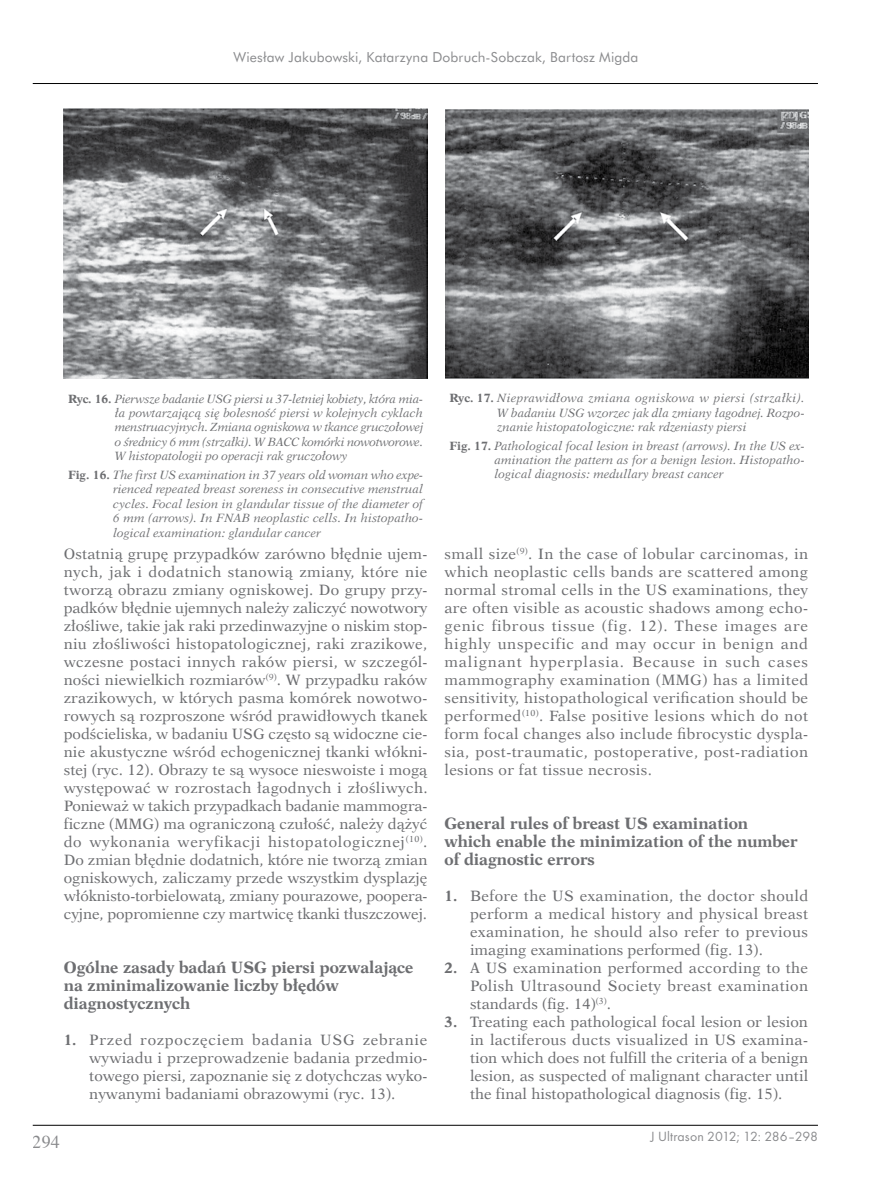
<style>
.page{position:relative;width:872px;height:1191px;background:#fff}
.page>*{position:absolute;margin:0;border:0;box-sizing:border-box;transform-origin:0 0}
.t1{font:18px "Times";color:#6d6e71}
.t2{font:700 16.5px/18px "Dutch 823 EU";color:#6d6e71}
.t3{font:15px/18px "Dutch 823 EU";color:#6d6e71;text-align:justify}
.t4{font:13.8px "Futura PL";letter-spacing:.01em;color:#6d6e71}
.t5{font:13.8px "Pfutura";letter-spacing:-.005em;color:#6d6e71}
.t6{font:italic 12px/14.4px "Dutch 823 EU";color:#6d6e71;text-align:justify}
.s1{font-weight:700;font-style:normal}
.s2{font-weight:700}
</style>
<div class="page">
<hr style="left:33px;top:1125px;width:785px;height:1px;background:#000">
<hr style="left:33px;top:83px;width:785px;height:1px;background:#000">
<img style="left:64px;top:108px;width:363px;height:270px">
<img style="left:445px;top:110px;width:364px;height:268px">
<p class="t4" style="left:233px;top:49px;width:406px">Wiesław Jakubowski, Katarzyna Dobruch‑Sobczak, Bartosz Migda</p>
<p class="t6" style="left:115px;top:391px;width:310px;text-indent:-47px"><span class="s1">Ryc. 16.</span> Pierwsze badanie USG piersi u 37‑letniej kobiety, która mia‑ ła powtarzającą się bolesność piersi w kolejnych cyklach menstruacyjnych. Zmiana ogniskowa w tkance gruczołowej o średnicy 6 mm (strzałki). W BACC komórki nowotworowe.<br>W histopatologii po operacji rak gruczołowy</p>
<p class="t6" style="left:113px;top:467px;width:311px;text-indent:-45px"><span class="s1">Fig. 16.</span> The first US examination in 37 years old woman who expe‑ rienced repeated breast soreness in consecutive menstrual cycles. Focal lesion in glandular tissue of the diameter of 6 mm (arrows). In FNAB neoplastic cells. In histopatho‑ logical examination: glandular cancer</p>
<p class="t3" style="left:64px;top:544px;width:365px">Ostatnią grupę przypadków zarówno błędnie ujem‑ nych, jak i dodatnich stanowią zmiany, które nie tworzą obrazu zmiany ogniskowej. Do grupy przy‑ padków błędnie ujemnych należy zaliczyć nowotwory złośliwe, takie jak raki przedinwazyjne o niskim stop‑ niu złośliwości histopatologicznej, raki zrazikowe, wczesne postaci innych raków piersi, w szczegól‑ ności niewielkich rozmiarów<sup>(9)</sup>. W przypadku raków zrazikowych, w których pasma komórek nowotwo‑ rowych są rozproszone wśród prawidłowych tkanek podścieliska, w badaniu USG często są widoczne cie‑ nie akustyczne wśród echogenicznej tkanki włókni‑ stej (ryc. 12). Obrazy te są wysoce nieswoiste i mogą występować w rozrostach łagodnych i złośliwych.<br>Ponieważ w takich przypadkach badanie mammogra‑ ficzne (MMG) ma ograniczoną czułość, należy dążyć do wykonania weryfikacji histopatologicznej<sup>(10)</sup>.<br>Do zmian błędnie dodatnich, które nie tworzą zmian ogniskowych, zaliczamy przede wszystkim dysplazję włóknisto‑torbielowatą, zmiany pourazowe, poopera‑ cyjne, popromienne czy martwicę tkanki tłuszczowej.</p>
<p class="t2" style="left:64px;top:958px;width:351px">Ogólne zasady badań USG piersi pozwalające na zminimalizowanie liczby błędów diagnostycznych</p>
<p class="t3" style="left:89px;top:1030px;width:340px;text-indent:-26px"><span class="s2">1.</span> Przed rozpoczęciem badania USG zebranie wywiadu i przeprowadzenie badania przedmio‑ towego piersi, zapoznanie się z dotychczas wyko‑ nywanymi badaniami obrazowymi (ryc. 13).</p>
<p class="t6" style="left:497px;top:391px;width:309px;text-indent:-48px"><span class="s1">Ryc. 17.</span> Nieprawidłowa zmiana ogniskowa w piersi (strzałki).<br>W badaniu USG wzorzec jak dla zmiany łagodnej. Rozpo‑ znanie histopatologiczne: rak rdzeniasty piersi</p>
<p class="t6" style="left:494px;top:438px;width:311px;text-indent:-45px"><span class="s1">Fig. 17.</span> Pathological focal lesion in breast (arrows). In the US ex‑ amination the pattern as for a benign lesion. Histopatho‑ logical diagnosis: medullary breast cancer</p>
<p class="t3" style="left:444px;top:544px;width:365px">small size<sup>(9)</sup>. In the case of lobular carcinomas, in which neoplastic cells bands are scattered among normal stromal cells in the US examinations, they are often visible as acoustic shadows among echo‑ genic fibrous tissue (fig. 12). These images are highly unspecific and may occur in benign and malignant hyperplasia. Because in such cases mammography examination (MMG) has a limited sensitivity, histopathological verification should be performed<sup>(10)</sup>. False positive lesions which do not form focal changes also include fibrocystic dyspla‑ sia, post-traumatic, postoperative, post‑radiation lesions or fat tissue necrosis.</p>
<p class="t2" style="left:444px;top:814px;width:355px">General rules of breast US examination which enable the minimization of the number of diagnostic errors</p>
<p class="t3" style="left:470px;top:886px;width:340px;text-indent:-26px"><span class="s2">1.</span> Before the US examination, the doctor should perform a medical history and physical breast examination, he should also refer to previous imaging examinations performed (fig. 13).</p>
<p class="t3" style="left:470px;top:958px;width:340px;text-indent:-26px"><span class="s2">2.</span> A US examination performed according to the Polish Ultrasound Society breast examination standards (fig. 14)<sup>(3)</sup>.</p>
<p class="t3" style="left:470px;top:1012px;width:340px;text-indent:-26px"><span class="s2">3.</span> Treating each pathological focal lesion or lesion in lactiferous ducts visualized in US examina‑ tion which does not fulfill the criteria of a benign lesion, as suspected of malignant character until the final histopathological diagnosis (fig. 15).</p>
<p class="t1" style="left:33px;top:1125px;width:28px">294</p>
<p class="t5" style="left:650px;top:1128px;width:169px">J Ultrason 2012; 12: 286–298</p>
</div>
